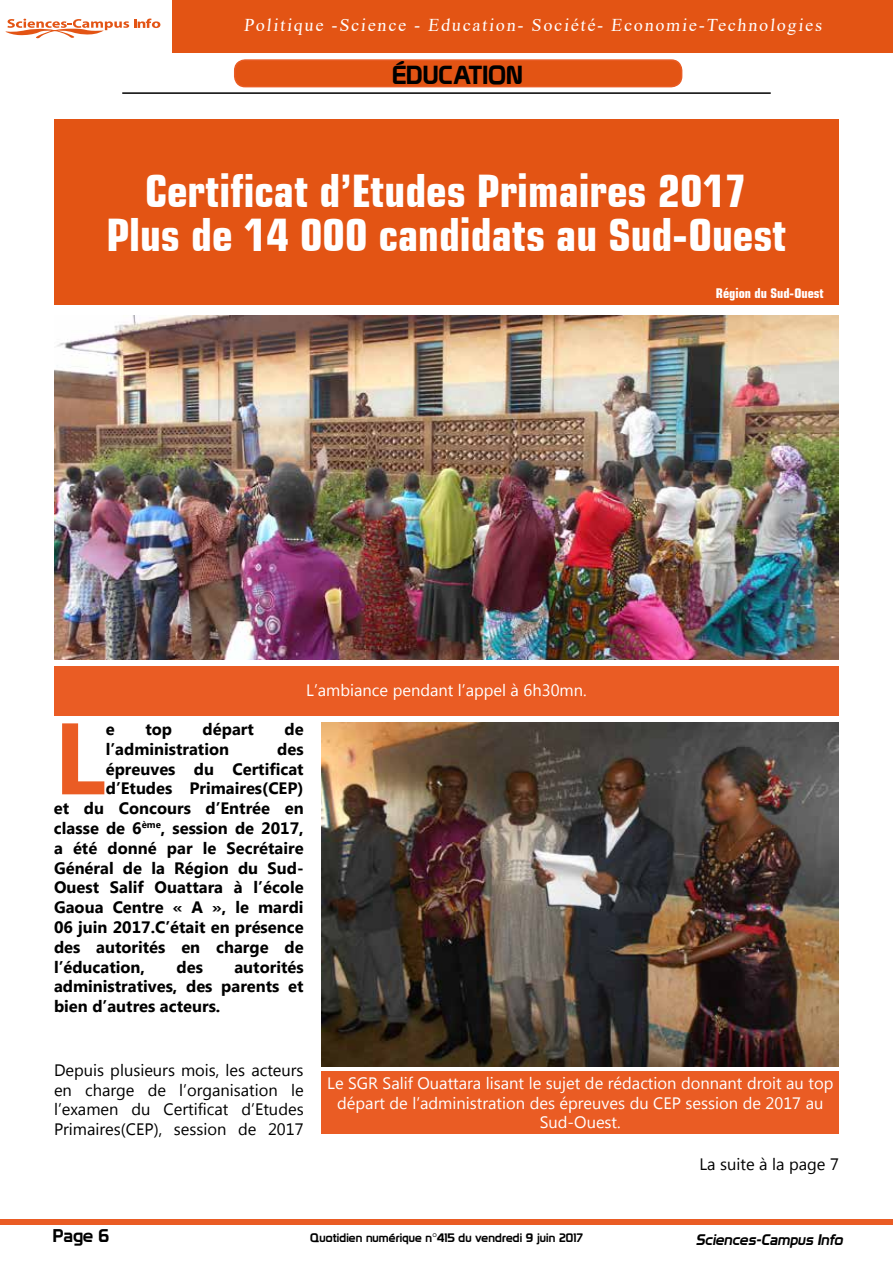
<style>
.page{position:relative;width:893px;height:1263px;background:#fff}
.page>*{position:absolute;margin:0;border:0;box-sizing:border-box;transform-origin:0 0}
.t1{font:700 101.4px "Myanmar Text";color:#ea5c24}
.t2{font:700 condensed 45px/43.5px "Square 721 BT";color:#fff;text-align:center}
.t3{font:25.5px "Prototype";color:#000}
.t4{font:18px "Times New Roman";color:#fff}
.t5{font:18px "Prototype";color:#000}
.t6{font:700 16.5px/19.8px "Myanmar Text";color:#000;text-align:justify}
.t7{font:16.5px/19.8px "Myanmar Text";color:#fff;text-align:center}
.t8{font:16.5px/19.8px "Myanmar Text";color:#000;text-align:justify}
.t9{font:italic 15px "Prototype";color:#000}
.t10{font:700 condensed 13.5px "Square 721 BT";color:#fff}
.t11{font:12px "Prototype";letter-spacing:.01em;color:#000}
</style>
<div class="page">
<div style="left:1px;top:1219px;width:892px;height:6px;background:#ea5c24"></div>
<svg style="left:5px;top:19px;width:155px;height:19px"></svg>
<div style="left:172px;top:0;width:721px;height:53px;background:#e35414"></div>
<div style="left:54px;top:119px;width:785px;height:186px;background:#e35414"></div>
<hr style="left:122px;top:92px;width:649px;height:2px;background:#000">
<div style="left:235px;top:60px;width:447px;height:27px;background:#e35414;border-radius:10px"></div>
<div style="left:234px;top:59px;width:448px;height:28px;border:2px solid #ea5c24;border-radius:10px"></div>
<img style="left:54px;top:315px;width:785px;height:344px">
<div style="left:54px;top:665px;width:785px;height:50px;background:#ea5c24"></div>
<img style="left:322px;top:723px;width:517px;height:344px">
<div style="left:322px;top:1071px;width:517px;height:63px;background:#ea5c24"></div>
<p class="t4" style="left:244px;top:12px;width:582px">Politique -Science - Education- Société- Economie-Technologies</p>
<h3 class="t3" style="left:392px;top:59px;width:132px">ÉDUCATION</h3>
<h2 class="t2" style="left:106px;top:169px;width:682px">Certificat d’Etudes Primaires 2017<br>Plus de 14 000 candidats au Sud-Ouest</h2>
<p class="t10" style="left:716px;top:285px;width:109px">Région du Sud-Ouest</p>
<p class="t7" style="left:306px;top:680px;width:282px">L’ambiance pendant l’appel à 6h30mn.</p>
<h1 class="t1" style="left:54px;top:700px;width:53px">L</h1>
<p class="t6" style="left:106px;top:719px;width:10px">e</p>
<p class="t6" style="left:145px;top:719px;width:28px">top</p>
<p class="t6" style="left:203px;top:719px;width:53px">départ</p>
<p class="t6" style="left:284px;top:719px;width:21px">de</p>
<p class="t6" style="left:106px;top:739px;width:125px">l’administration</p>
<p class="t6" style="left:277px;top:739px;width:28px">des</p>
<p class="t6" style="left:106px;top:759px;width:199px">épreuves du Certificat</p>
<p class="t6" style="left:106px;top:779px;width:199px">d’Etudes Primaires(CEP)</p>
<p class="t6" style="left:54px;top:798px;width:251px">et du Concours d’Entrée en</p>
<p class="t6" style="left:54px;top:818px;width:251px">classe de 6<sup>ème</sup>, session de 2017,</p>
<p class="t6" style="left:54px;top:838px;width:251px">a été donné par le Secrétaire</p>
<p class="t6" style="left:54px;top:858px;width:251px">Général de la Région du Sud-</p>
<p class="t6" style="left:54px;top:878px;width:251px">Ouest Salif Ouattara à l’école</p>
<p class="t6" style="left:54px;top:897px;width:251px">Gaoua Centre « A », le mardi</p>
<p class="t6" style="left:54px;top:917px;width:251px">06 juin 2017.C’était en présence</p>
<p class="t6" style="left:54px;top:937px;width:251px">des autorités en charge de</p>
<p class="t6" style="left:54px;top:957px;width:93px">l’éducation,</p>
<p class="t6" style="left:177px;top:957px;width:28px">des</p>
<p class="t6" style="left:54px;top:957px;width:251px;text-indent:180px">autorités administratives, des parents et bien d’autres acteurs.</p>
<p class="t8" style="left:54px;top:1060px;width:251px">Depuis plusieurs mois, les acteurs en charge de l’organisation le l’examen du Certificat d’Etudes Primaires(CEP), session de 2017</p>
<p class="t7" style="left:327px;top:1073px;width:508px">Le SGR Salif Ouattara lisant le sujet de rédaction donnant droit au top départ de l’administration des épreuves du CEP session de 2017 au<br>Sud-Ouest.</p>
<p class="t8" style="left:699px;top:1154px;width:141px">La suite à la page 7</p>
<p class="t5" style="left:53px;top:1225px;width:58px">Page 6</p>
<p class="t11" style="left:310px;top:1230px;width:274px">Quotidien numérique n°415 du vendredi 9 juin 2017</p>
<p class="t9" style="left:696px;top:1231px;width:152px">Sciences-Campus Info</p>
</div>
